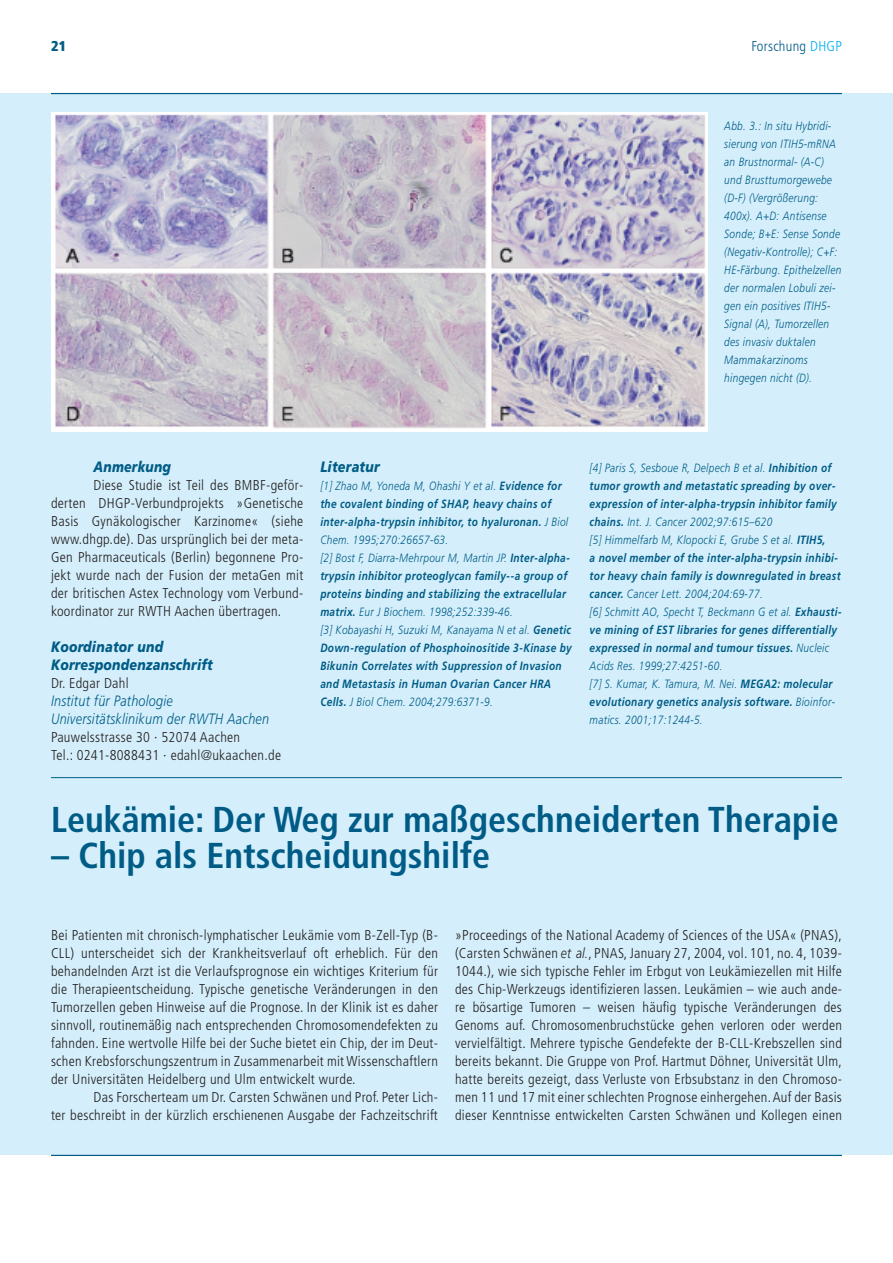
<style>
.page{position:relative;width:893px;height:1263px;background:#fff}
.page>*{position:absolute;margin:0;border:0;box-sizing:border-box;transform-origin:0 0}
.t1{font:700 condensed 36px "Frutiger LT";color:#005c86}
.t2{font:italic 300 15px/18px "Frutiger LT";letter-spacing:.02em;color:#005c86;scale:.84 1}
.t3{font:italic 900 15px/18px "Frutiger LT";letter-spacing:.02em;color:#005c86;scale:.84 1}
.t4{font:italic 900 15px "Frutiger LT";letter-spacing:.02em;color:#005c86;scale:.83 1}
.t5{font:300 condensed 14.25px/18px "Frutiger LT";letter-spacing:.02em;color:#231f20;text-align:justify}
.t6{font:300 condensed 14.25px "Frutiger LT";letter-spacing:.02em;color:#005c86}
.t7{font:900 condensed 14.25px "Frutiger LT";color:#005c86}
.t8{font:italic 700 12px/18px "Frutiger LT";letter-spacing:.03em;color:#005c86;scale:.84 1}
.t9{font:italic 300 12px/18px "Frutiger LT";letter-spacing:.03em;color:#005c86;scale:.84 1}
.s1{color:#00aeef}
.s2{font-weight:300}
.s3{font-style:italic;font-stretch:normal}
</style>
<div class="page">
<div style="left:0;top:94px;width:893px;height:1061px;background:#d4effb"></div>
<hr style="left:51px;top:93px;width:791px;height:1px;background:#005c86">
<hr style="left:51px;top:1155px;width:791px;height:1px;background:#005c86">
<img style="left:51px;top:112px;width:656px;height:318px">
<hr style="left:51px;top:777px;width:791px;height:1px;background:#005c86">
<p class="t7" style="left:51px;top:40px;width:17px">21</p>
<p class="t6" style="left:751px;top:40px;width:92px">Forschung <span class="s1">DHGP</span></p>
<p class="t9" style="left:724px;top:117px;width:141px">Abb. 3.: In situ Hybridi&shy;sierung von ITIH5-mRNA an Brustnormal- (A-C) und Brusttumorgewebe (D-F) (Vergrößerung:<br>400x). A+D: Antisense<br>Sonde; B+E: Sense Sonde (Negativ-Kontrolle); C+F:<br>HE-Färbung. Epithelzellen der normalen Lobuli zei&shy;gen ein positives ITIH5-<br>Signal (A), Tumorzellen des invasiv duktalen<br>Mammakarzinoms hingegen nicht (D).</p>
<p class="t4" style="left:94px;top:460px;width:95px">Anmerkung</p>
<p class="t5" style="left:51px;top:477px;width:254px;text-indent:43px">Diese Studie ist Teil des BMBF-geför&shy;derten DHGP-Verbundprojekts »Genetische Basis Gynäkologischer Karzinome« (siehe www.dhgp.de). Das ursprünglich bei der meta-Gen Pharmaceuticals (Berlin) begonnene Pro&shy;jekt wurde nach der Fusion der metaGen mit der britischen Astex Technology vom Verbund&shy;koordinator zur RWTH Aachen übertragen.</p>
<p class="t3" style="left:51px;top:638px;width:194px">Koordinator und<br>Korrespondenzanschrift</p>
<p class="t5" style="left:51px;top:675px;width:79px">Dr. Edgar Dahl</p>
<p class="t2" style="left:51px;top:692px;width:261px">Institut für Pathologie<br>Universitätsklinikum der RWTH Aachen</p>
<p class="t5" style="left:51px;top:729px;width:232px">Pauwelsstrasse 30 · 52074 Aachen<br>Tel.: 0241-8088431 · edahl@ukaachen.de</p>
<p class="t3" style="left:320px;top:458px;width:72px">Literatur</p>
<p class="t8" style="left:320px;top:477px;width:301px"><span class="s2">[1] Zhao M, Yoneda M, Ohashi Y et al.</span> Evidence for the covalent binding of SHAP, heavy chains of inter-alpha-trypsin inhibitor, to hyaluronan. <span class="s2">J Biol Chem. 1995;270:26657-63.<br>[2] Bost F, Diarra-Mehrpour M, Martin JP.</span> Inter-alpha&shy;trypsin inhibitor proteoglycan family--a group of proteins binding and stabilizing the extracellular matrix. <span class="s2">Eur J Biochem. 1998;252:339-46.<br>[3] Kobayashi H, Suzuki M, Kanayama N et al.</span> Genetic Down-regulation of Phosphoinositide 3-Kinase by Bikunin Correlates with Suppression of Invasion and Metastasis in Human Ovarian Cancer HRA Cells. <span class="s2">J Biol Chem. 2004;279:6371-9.</span></p>
<p class="t8" style="left:590px;top:459px;width:302px"><span class="s2">[4] Paris S, Sesboue R, Delpech B et al.</span> Inhibition of tumor growth and metastatic spreading by over&shy;expression of inter-alpha-trypsin inhibitor family chains. <span class="s2">Int. J. Cancer 2002;97:615–620<br>[5] Himmelfarb M, Klopocki E, Grube S et al.</span> ITIH5,<br>a novel member of the inter-alpha-trypsin inhibi&shy;tor heavy chain family is downregulated in breast cancer. <span class="s2">Cancer Lett. 2004;204:69-77.<br>[6] Schmitt AO, Specht T, Beckmann G et al.</span> Exhausti&shy;ve mining of EST libraries for genes differentially expressed in normal and tumour tissues. <span class="s2">Nucleic Acids Res. 1999;27:4251-60.<br>[7] S. Kumar, K. Tamura, M. Nei.</span> MEGA2: molecular evolutionary genetics analysis software. <span class="s2">Bioinfor&shy;matics. 2001;17:1244-5.</span></p>
<h1 class="t1" style="left:51px;top:805px;width:789px">Leukämie: Der Weg zur maßgeschneiderten Therapie</h1>
<h1 class="t1" style="left:51px;top:841px;width:440px">– Chip als Entscheidungshilfe</h1>
<p class="t5" style="left:51px;top:927px;width:388px">Bei Patienten mit chronisch-lymphatischer Leukämie vom B-Zell-Typ (B-CLL) unterscheidet sich der Krankheitsverlauf oft erheblich. Für den behandelnden Arzt ist die Verlaufsprognose ein wichtiges Kriterium für die Therapieentscheidung. Typische genetische Veränderungen in den Tumorzellen geben Hinweise auf die Prognose. In der Klinik ist es daher sinnvoll, routinemäßig nach entsprechenden Chromosomendefekten zu fahnden. Eine wertvolle Hilfe bei der Suche bietet ein Chip, der im Deut&shy;schen Krebsforschungszentrum in Zusammenarbeit mit Wissenschaftlern der Universitäten Heidelberg und Ulm entwickelt wurde.</p>
<p class="t5" style="left:51px;top:1089px;width:388px;text-align:right">Das Forscherteam um Dr. Carsten Schwänen und Prof. Peter Lich-<br>ter beschreibt in der kürzlich erschienenen Ausgabe der Fachzeitschrift</p>
<p class="t5" style="left:455px;top:927px;width:388px">»Proceedings of the National Academy of Sciences of the USA« (PNAS), (Carsten Schwänen <span class="s3">et al.</span>, PNAS, January 27, 2004, vol. 101, no. 4, 1039- 1044.), wie sich typische Fehler im Erbgut von Leukämiezellen mit Hilfe des Chip-Werkzeugs identifizieren lassen. Leukämien – wie auch ande&shy;re bösartige Tumoren – weisen häufig typische Veränderungen des Genoms auf. Chromosomenbruchstücke gehen verloren oder werden vervielfältigt. Mehrere typische Gendefekte der B-CLL-Krebszellen sind bereits bekannt. Die Gruppe von Prof. Hartmut Döhner, Universität Ulm, hatte bereits gezeigt, dass Verluste von Erbsubstanz in den Chromoso&shy;men 11 und 17 mit einer schlechten Prognose einhergehen.Auf der Basis dieser Kenntnisse entwickelten Carsten Schwänen und Kollegen einen</p>
</div>
